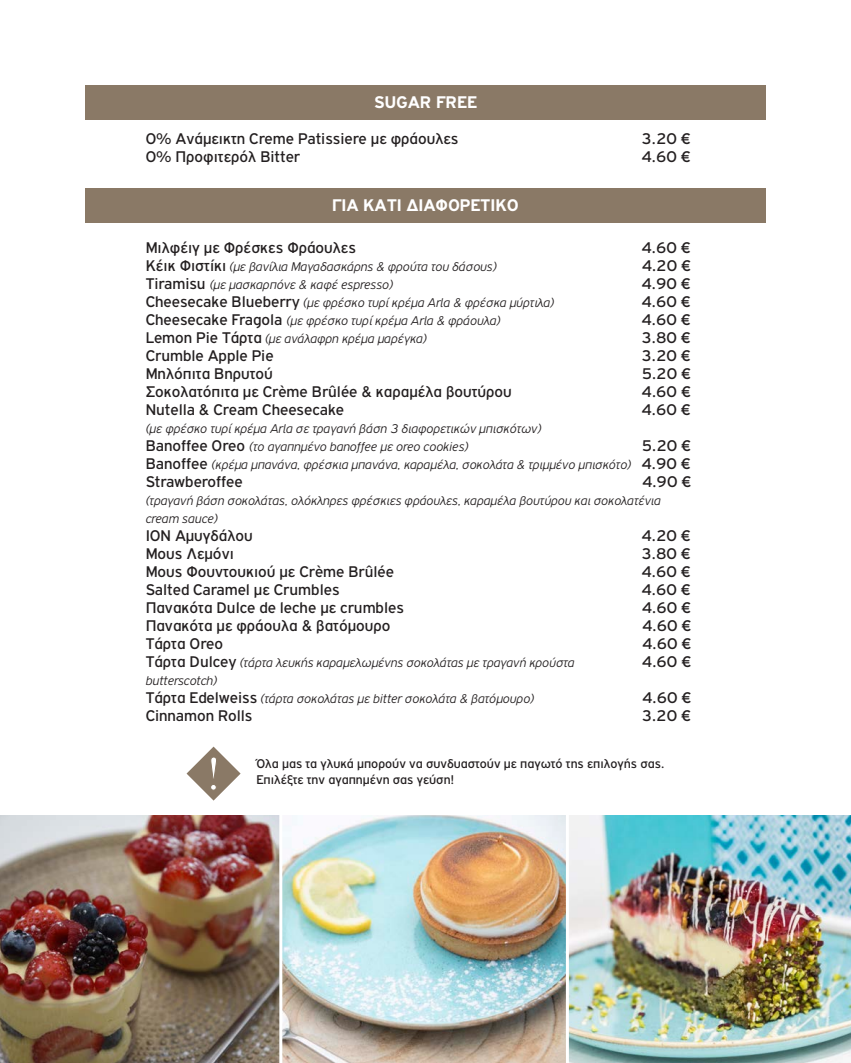
<style>
.page{position:relative;width:851px;height:1063px;background:#fff}
.page>*{position:absolute;margin:0;border:0;box-sizing:border-box;transform-origin:0 0}
.t1{font:700 18px "PF Highway Gothic";color:#fff}
.t2{font:16.5px "PF Highway Gothic";color:#231f20}
.t3{font:italic 300 13.5px "PF Highway Gothic";color:#231f20}
.t4{font:13.5px "PF Highway Gothic";color:#231f20}
.s1{font-weight:400;font-style:normal;font-size:16.5px}
</style>
<div class="page">
<div style="left:85px;top:188px;width:680px;height:34px;background:#8a7966"></div>
<div style="left:85px;top:85px;width:680px;height:34px;background:#8a7966"></div>
<img style="left:0;top:816px;width:850px;height:247px">
<hr style="left:279px;top:782px;width:3px;height:281px;background:#fff">
<hr style="left:566px;top:760px;width:3px;height:303px;background:#fff">
<svg style="left:186px;top:747px;width:54px;height:54px"></svg>
<p class="t1" style="left:374px;top:92px;width:104px">SUGAR FREE</p>
<p class="t2" style="left:146px;top:129px;width:314px">0% Ανάμεικτη Creme Patissiere με φράουλες</p>
<p class="t2" style="left:641px;top:129px;width:51px">3.20 €</p>
<p class="t2" style="left:146px;top:147px;width:156px">0% Προφιτερόλ Bitter</p>
<p class="t2" style="left:641px;top:147px;width:51px">4.60 €</p>
<p class="t1" style="left:332px;top:195px;width:188px">ΓΙΑ ΚΑΤΙ ΔΙΑΦΟΡΕΤΙΚΟ</p>
<p class="t2" style="left:146px;top:239px;width:212px">Μιλφέιγ με Φρέσκες Φράουλες</p>
<p class="t2" style="left:641px;top:239px;width:51px">4.60 €</p>
<p class="t3" style="left:146px;top:259px;width:352px"><span class="s1">Κέικ Φιστίκι</span> (με βανίλια Μαγαδασκάρης &amp; φρούτα του δάσους)</p>
<p class="t2" style="left:641px;top:257px;width:51px">4.20 €</p>
<p class="t3" style="left:146px;top:277px;width:249px"><span class="s1">Tiramisu</span> (με μασκαρπόνε &amp; καφέ espresso)</p>
<p class="t2" style="left:641px;top:275px;width:51px">4.90 €</p>
<p class="t3" style="left:146px;top:295px;width:410px"><span class="s1">Cheesecake Blueberry</span> (με φρέσκο τυρί κρέμα Arla &amp; φρέσκα μύρτιλα)</p>
<p class="t2" style="left:641px;top:293px;width:51px">4.60 €</p>
<p class="t3" style="left:146px;top:313px;width:356px"><span class="s1">Cheesecake Fragola</span> (με φρέσκο τυρί κρέμα Arla &amp; φράουλα)</p>
<p class="t2" style="left:641px;top:311px;width:51px">4.60 €</p>
<p class="t3" style="left:146px;top:331px;width:282px"><span class="s1">Lemon Pie Τάρτα</span> (με ανάλαφρη κρέμα μαρέγκα)</p>
<p class="t2" style="left:641px;top:329px;width:51px">3.80 €</p>
<p class="t2" style="left:146px;top:347px;width:129px">Crumble Apple Pie</p>
<p class="t2" style="left:641px;top:347px;width:51px">3.20 €</p>
<p class="t2" style="left:146px;top:365px;width:129px">Μηλόπιτα Βηρυτού</p>
<p class="t2" style="left:641px;top:365px;width:51px">5.20 €</p>
<p class="t2" style="left:146px;top:383px;width:367px">Σοκολατόπιτα με Crème Brûlée &amp; καραμέλα βουτύρου</p>
<p class="t2" style="left:641px;top:383px;width:51px">4.60 €</p>
<p class="t2" style="left:146px;top:401px;width:200px">Nutella &amp; Cream Cheesecake</p>
<p class="t2" style="left:641px;top:401px;width:51px">4.60 €</p>
<p class="t3" style="left:146px;top:421px;width:397px">(με φρέσκο τυρί κρέμα Arla σε τραγανή βάση 3 διαφορετικών μπισκότων)</p>
<p class="t3" style="left:146px;top:439px;width:324px"><span class="s1">Banoffee Oreo</span> (το αγαπημένο banoffee με oreo cookies)</p>
<p class="t2" style="left:641px;top:437px;width:51px">5.20 €</p>
<p class="t3" style="left:146px;top:457px;width:546px"><span class="s1">Banoffee</span> (κρέμα μπανάνα, φρέσκια μπανάνα, καραμέλα, σοκολάτα &amp; τριμμένο μπισκότο) <span class="s1">4.90 €</span></p>
<p class="t2" style="left:146px;top:473px;width:99px">Strawberoffee</p>
<p class="t2" style="left:642px;top:473px;width:51px">4.90 €</p>
<p class="t3" style="left:146px;top:493px;width:516px">(τραγανή βάση σοκολάτας, ολόκληρες φρέσκιες φράουλες, καραμέλα βουτύρου και σοκολατένια</p>
<p class="t3" style="left:146px;top:511px;width:74px">cream sauce)</p>
<p class="t2" style="left:146px;top:527px;width:108px">ΙΟΝ Αμυγδάλου</p>
<p class="t2" style="left:641px;top:527px;width:51px">4.20 €</p>
<p class="t2" style="left:146px;top:545px;width:90px">Μους Λεμόνι</p>
<p class="t2" style="left:641px;top:545px;width:51px">3.80 €</p>
<p class="t2" style="left:146px;top:563px;width:250px">Μους Φουντουκιού με Crème Brûlée</p>
<p class="t2" style="left:641px;top:563px;width:51px">4.60 €</p>
<p class="t2" style="left:146px;top:581px;width:195px">Salted Caramel με Crumbles</p>
<p class="t2" style="left:641px;top:581px;width:51px">4.60 €</p>
<p class="t2" style="left:146px;top:599px;width:260px">Πανακότα Dulce de leche με crumbles</p>
<p class="t2" style="left:641px;top:599px;width:51px">4.60 €</p>
<p class="t2" style="left:146px;top:617px;width:246px">Πανακότα με φράουλα &amp; βατόμουρο</p>
<p class="t2" style="left:642px;top:617px;width:51px">4.60 €</p>
<p class="t2" style="left:146px;top:635px;width:79px">Τάρτα Oreo</p>
<p class="t2" style="left:642px;top:635px;width:51px">4.60 €</p>
<p class="t3" style="left:146px;top:655px;width:430px"><span class="s1">Τάρτα Dulcey</span> (τάρτα λευκής καραμελωμένης σοκολάτας με τραγανή κρούστα</p>
<p class="t2" style="left:642px;top:653px;width:51px">4.60 €</p>
<p class="t3" style="left:146px;top:673px;width:73px">butterscotch)</p>
<p class="t3" style="left:146px;top:691px;width:390px"><span class="s1">Τάρτα Edelweiss</span> (τάρτα σοκολάτας με bitter σοκολάτα &amp; βατόμουρο)</p>
<p class="t2" style="left:642px;top:689px;width:51px">4.60 €</p>
<p class="t2" style="left:146px;top:707px;width:108px">Cinnamon Rolls</p>
<p class="t2" style="left:641px;top:707px;width:51px">3.20 €</p>
<p class="t4" style="left:256px;top:757px;width:409px">Όλα μας τα γλυκά μπορούν να συνδυαστούν με παγωτό της επιλογής σας.</p>
<p class="t4" style="left:256px;top:773px;width:199px">Επιλέξτε την αγαπημένη σας γεύση!</p>
</div>
